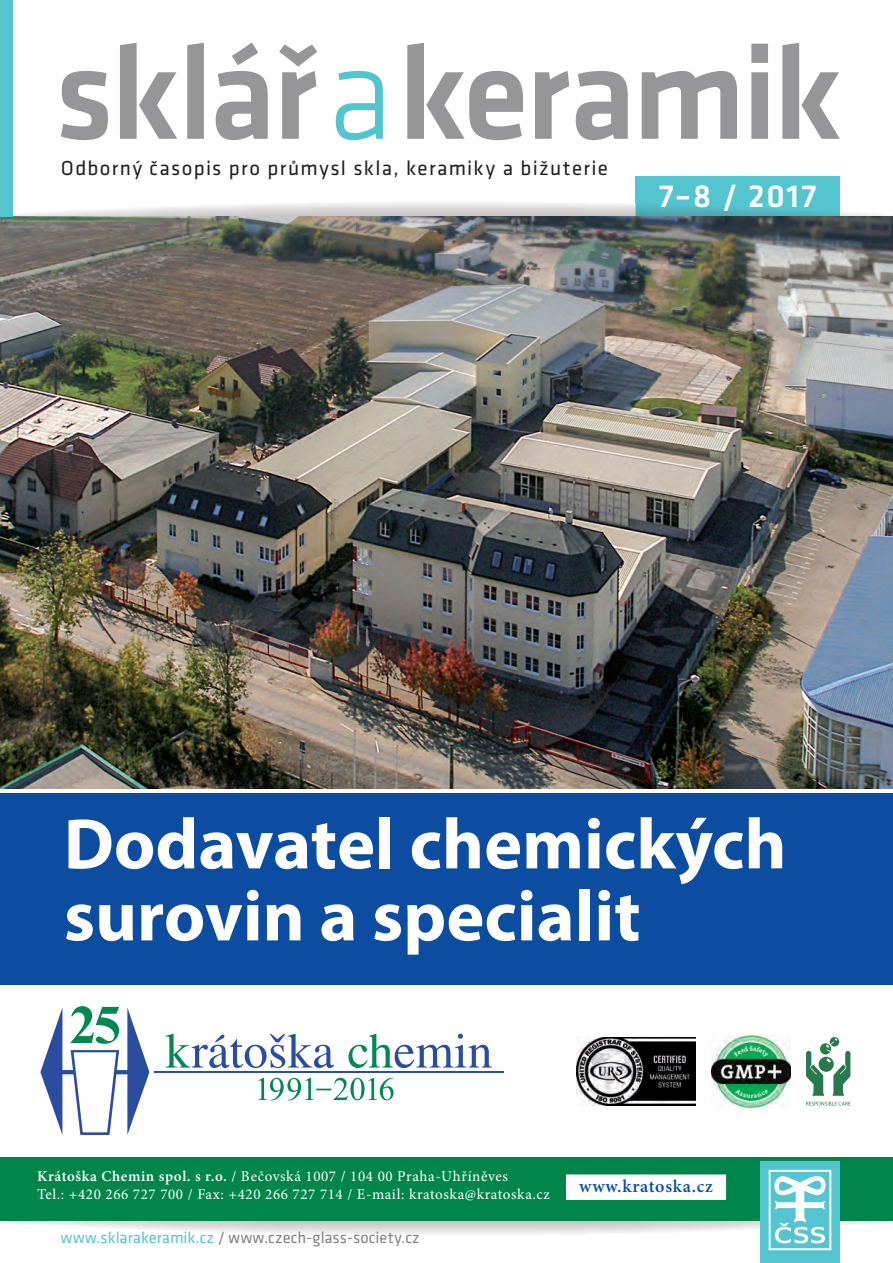
<style>
.page{position:relative;width:893px;height:1263px;background:#fff}
.page>*{position:absolute;margin:0;border:0;box-sizing:border-box;transform-origin:0 0}
.t1{font:700 72px/72px "Myriad Pro";color:#fff}
.t2{font:500 33px "Klavika Basic";color:#fff}
.t3{font:21px "Klavika Basic";letter-spacing:.06em;color:#231f20}
.t4{font:16.5px "Klavika Basic";color:#828283}
.t5{font:15px/18px "Minion Pro";letter-spacing:.04em;color:#fff}
.s1{color:#fcfcfc}
.s2{color:#f6f6f5}
.s3{font-weight:600}
.s4{color:#54c5cf}
</style>
<div class="page">
<div style="left:636px;top:176px;width:204px;height:41px;background:#54c5cf"></div>
<img style="left:0;top:1220px;width:893px;height:14px">
<img style="left:13px;top:201px;width:880px;height:16px">
<img style="left:636px;top:203px;width:204px;height:14px">
<img style="left:660px;top:204px;width:156px;height:7px">
<div style="left:0;top:1157px;width:893px;height:63px;background:#00854a"></div>
<img style="left:0;top:217px;width:893px;height:572px">
<hr style="left:154px;top:1071px;width:349px;height:2px;background:#2a4da0">
<svg style="left:166px;top:1034px;width:326px;height:34px"></svg>
<svg style="left:258px;top:1078px;width:136px;height:22px"></svg>
<svg style="left:40px;top:1007px;width:109px;height:127px"></svg>
<div style="left:0;top:793px;width:893px;height:191px;background:#0d4da1"></div>
<div style="left:566px;top:1174px;width:160px;height:26px;background:#fff"></div>
<img style="left:576px;top:1037px;width:120px;height:68px">
<img style="left:711px;top:1035px;width:80px;height:72px">
<svg style="left:806px;top:1037px;width:44px;height:59px"></svg>
<svg style="left:806px;top:1102px;width:44px;height:3px"></svg>
<div style="left:760px;top:1161px;width:80px;height:102px;background:#54c5cf"></div>
<svg style="left:769px;top:1170px;width:62px;height:80px"></svg>
<svg style="left:61px;top:43px;width:779px;height:97px"></svg>
<svg style="left:336px;top:71px;width:47px;height:69px"></svg>
<div style="left:0;top:0;width:13px;height:217px;background:#54c5cf"></div>
<h3 class="t3" style="left:61px;top:160px;width:549px">Odborný časopis pro průmysl skla, keramiky a bižuterie</h3>
<h2 class="t2" style="left:659px;top:183px;width:159px"><span class="s1">7</span> 8 <span class="s2">/</span> 2017</h2>
<h2 class="t2" style="left:675px;top:183px;width:18px">–</h2>
<h1 class="t1" style="left:64px;top:814px;width:724px">Dodavatel chemických surovin a specialit</h1>
<p class="t5" style="left:37px;top:1168px;width:690px"><span class="s3">Krátoška Chemin spol. s r.o.</span> / Bečovská 1007 / 104 00 Praha-Uhříněves<br>Tel.: +420 266 727 700 / Fax: +420 266 727 714 / E-mail: kratoska@kratoska.cz <sup>w</sup><sup>www.kratoska.cz</sup><sup>w</sup></p>
<p class="t4" style="left:61px;top:1231px;width:360px"><span class="s4">www.sklarakeramik.cz</span> / www.czech-glass-society.cz</p>
</div>
